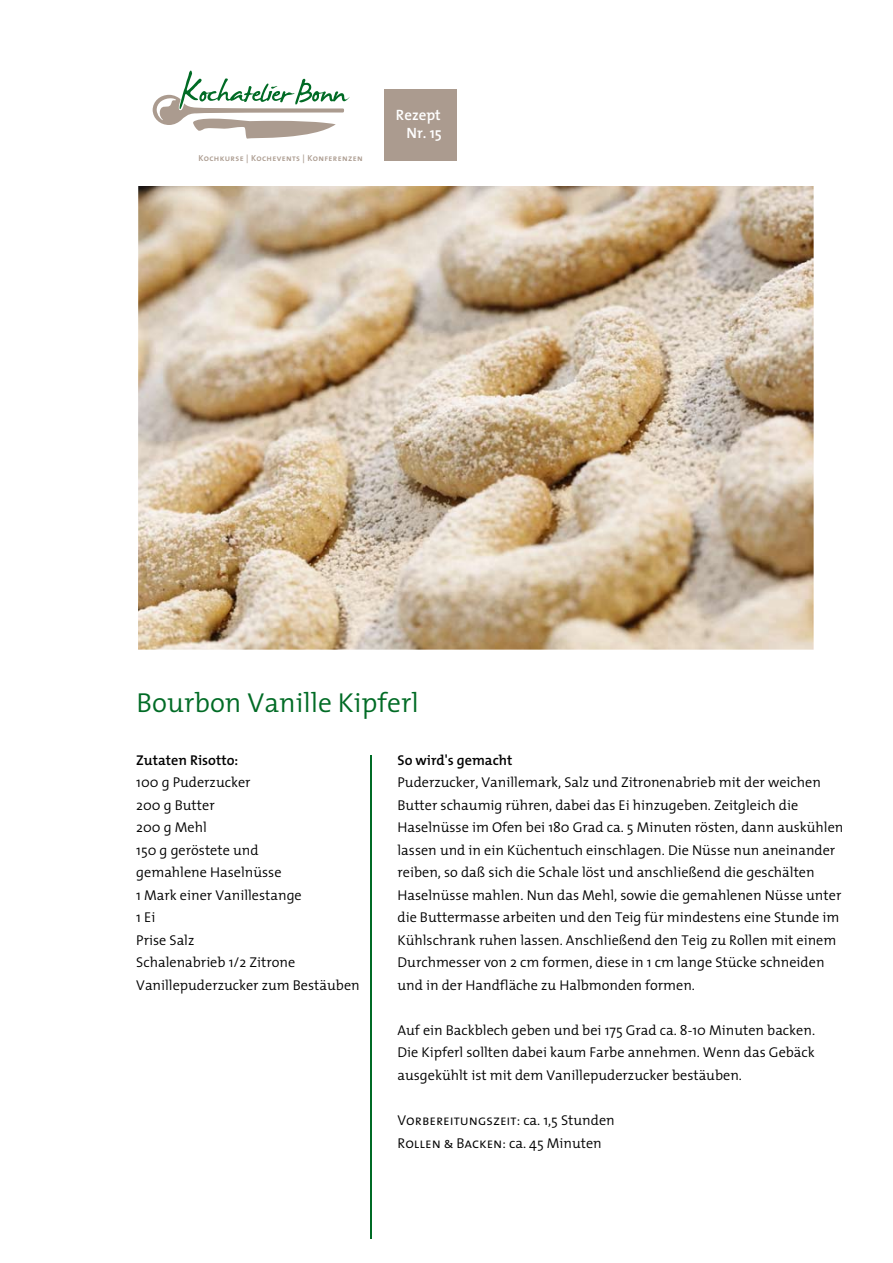
<style>
.page{position:relative;width:893px;height:1263px;background:#fff}
.page>*{position:absolute;margin:0;border:0;box-sizing:border-box;transform-origin:0 0}
.t1{font:300 27.6px "The Mix";color:#006b25}
.t2{font:600 15px/18px "The Mix";color:#fff;text-align:right}
.t3{font:300 14.25px/22.5px "The Mix";color:#000}
.t4{font:14.25px/22.5px "The Mix Semi Light Caps";color:#000}
.t5{font:600 14.25px "The Mix";color:#000}
.t6{font:8.7px "The Mix Semi Bold Caps";letter-spacing:.04em;color:#ab9b8f}
.s1{font-family:"The Mix";font-weight:300}
</style>
<div class="page">
<hr style="left:370px;top:755px;width:1px;height:484px;background:#006b25">
<img style="left:138px;top:186px;width:675px;height:464px">
<svg style="left:153px;top:71px;width:196px;height:68px"></svg>
<div style="left:384px;top:89px;width:72px;height:72px;background:#ab9b8f"></div>
<p class="t6" style="left:198px;top:151px;width:166px">Kochkurse | Kochevents | Konferenzen</p>
<p class="t2" style="left:396px;top:106px;width:47px">Rezept<br>Nr. 15</p>
<h1 class="t1" style="left:137px;top:680px;width:284px">Bourbon Vanille Kipferl</h1>
<p class="t5" style="left:136px;top:748px;width:104px">Zutaten Risotto:</p>
<p class="t3" style="left:136px;top:771px;width:225px">100 g Puderzucker<br>200 g Butter<br>200 g Mehl<br>150 g geröstete und<br>gemahlene Haselnüsse<br>1 Mark einer Vanillestange<br>1 Ei<br>Prise Salz<br>Schalenabrieb 1/2 Zitrone<br>Vanillepuderzucker zum Bestäuben</p>
<p class="t5" style="left:397px;top:748px;width:116px">So wird's gemacht</p>
<p class="t3" style="left:397px;top:771px;width:447px">Puderzucker, Vanillemark, Salz und Zitronenabrieb mit der weichen Butter schaumig rühren, dabei das Ei hinzugeben. Zeitgleich die Haselnüsse im Ofen bei 180 Grad ca. 5 Minuten rösten, dann auskühlen lassen und in ein Küchentuch einschlagen. Die Nüsse nun aneinander reiben, so daß sich die Schale löst und anschließend die geschälten Haselnüsse mahlen. Nun das Mehl, sowie die gemahlenen Nüsse unter die Buttermasse arbeiten und den Teig für mindestens eine Stunde im Kühlschrank ruhen lassen. Anschließend den Teig zu Rollen mit einem Durchmesser von 2 cm formen, diese in 1 cm lange Stücke schneiden und in der Handfläche zu Halbmonden formen.</p>
<p class="t3" style="left:397px;top:1018px;width:419px;text-align:justify">Auf ein Backblech geben und bei 175 Grad ca. 8-10 Minuten backen.<br>Die Kipferl sollten dabei kaum Farbe annehmen. Wenn das Gebäck ausgekühlt ist mit dem Vanillepuderzucker bestäuben.</p>
<p class="t4" style="left:397px;top:1108px;width:219px">Vorbereitungszeit<span class="s1">: ca. 1,5 Stunden<br></span>Rollen &amp; Backen<span class="s1">: ca. 45 Minuten</span></p>
</div>
